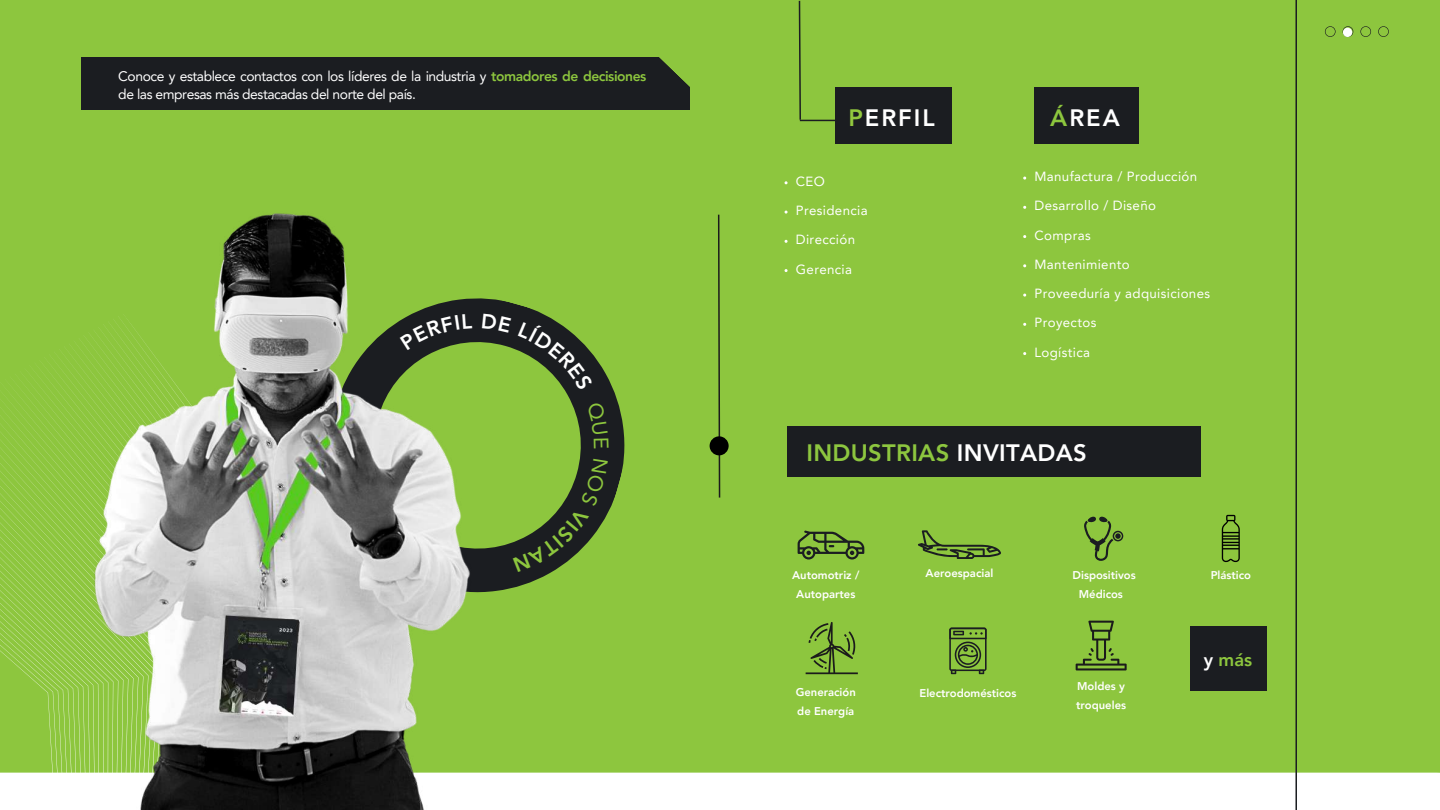
<style>
.page{position:relative;width:1440px;height:810px;background:#8dc63e}
.page>*{position:absolute;margin:0;border:0;box-sizing:border-box;transform-origin:0 0}
.t1{font:800 23.7px "Avenir LT Pro";letter-spacing:.015em;color:#8dc63f}
.t2{font:800 23.7px "Avenir LT Pro";letter-spacing:.08em;color:#fff}
.t3{font:800 18.1px "Avenir LT Pro";color:#8dc63e}
.t4{font:13.9px/18px "Avenir LT Pro";letter-spacing:-.03em;color:#fff}
.t5{font:13.3px/29.2px "Avenir LT Pro";letter-spacing:.025em;color:#fff}
.t6{font:800 11.2px/19px "Avenir LT Pro";color:#fff;text-align:center}
.s1{font-weight:800;color:#8dc63e}
.s2{color:#92c83e}
.s3{color:#8dc63e}
.s4{color:#fff}
</style>
<div class="page">
<div style="left:0;top:773px;width:1440px;height:37px;background:#fff"></div>
<svg style="left:554px;top:320px;width:71px;height:192px"></svg>
<div style="left:835px;top:88px;width:117px;height:56px;background:#1b1d21"></div>
<hr style="left:800px;top:120px;width:119px;height:1px;background:#1b1d21">
<div style="left:787px;top:426px;width:414px;height:50px;background:#1b1d21"></div>
<svg style="left:798px;top:530px;width:66px;height:30px"></svg>
<svg style="left:918px;top:530px;width:83px;height:29px"></svg>
<svg style="left:1084px;top:516px;width:39px;height:45px"></svg>
<svg style="left:806px;top:622px;width:52px;height:52px"></svg>
<svg style="left:949px;top:628px;width:38px;height:46px"></svg>
<svg style="left:1076px;top:621px;width:51px;height:49px"></svg>
<svg style="left:717px;top:214px;width:4px;height:284px"></svg>
<div style="left:710px;top:436px;width:19px;height:19px;background:#000;border-radius:50%"></div>
<svg style="left:798px;top:0;width:4px;height:121px"></svg>
<hr style="left:1295px;top:0;width:2px;height:810px;background:#1b1d21">
<svg style="left:1325px;top:27px;width:64px;height:10px"></svg>
<div style="left:1343px;top:28px;width:9px;height:9px;background:#fff;border-radius:50%"></div>
<div style="left:81px;top:57px;width:608px;height:53px;background:#1b1d21"></div>
<svg style="left:659px;top:57px;width:31px;height:31px"></svg>
<img style="left:0;top:213px;width:554px;height:597px">
<div style="left:1034px;top:88px;width:105px;height:56px;background:#1b1d21"></div>
<svg style="left:1222px;top:515px;width:18px;height:47px"></svg>
<div style="left:1190px;top:626px;width:77px;height:65px;background:#1b1d21"></div>
<svg style="left:400px;top:313px;width:72px;height:37px;background:#242a23"></svg>
<svg style="left:482px;top:313px;width:30px;height:20px"></svg>
<svg style="left:518px;top:322px;width:75px;height:69px"></svg>
<svg style="left:587px;top:402px;width:22px;height:47px"></svg>
<svg style="left:513px;top:459px;width:95px;height:114px"></svg>
<p class="t4" style="left:118px;top:69px;width:530px">Conoce y establece contactos con los líderes de la industria y <span class="s1">tomadores de decisiones </span>de las empresas más destacadas del norte del país.</p>
<h1 class="t2" style="left:849px;top:108px;width:88px"><span class="s2">P</span>ERFIL</h1>
<p class="t5" style="left:796px;top:168px;width:73px">CEO<br>Presidencia<br>Dirección<br>Gerencia</p>
<h1 class="t2" style="left:1050px;top:108px;width:71px"><span class="s3">Á</span>REA</h1>
<p class="t5" style="left:1035px;top:163px;width:177px">Manufactura / Producción<br>Desarrollo / Diseño<br>Compras<br>Mantenimiento<br>Proveeduría y adquisiciones<br>Proyectos<br>Logística</p>
<h1 class="t1" style="left:806px;top:443px;width:282px">INDUSTRIAS <span class="s4">INVITADAS</span></h1>
<p class="t6" style="left:792px;top:567px;width:69px">Automotriz /<br>Autopartes</p>
<p class="t6" style="left:926px;top:565px;width:69px">Aeroespacial</p>
<p class="t6" style="left:1073px;top:567px;width:65px">Dispositivos<br>Médicos</p>
<p class="t6" style="left:796px;top:684px;width:62px;text-align:left">Generación de Energía</p>
<p class="t6" style="left:919px;top:685px;width:98px">Electrodomésticos</p>
<p class="t6" style="left:1076px;top:677px;width:51px;text-align:left">Moldes y troqueles</p>
<p class="t6" style="left:1211px;top:567px;width:42px">Plástico</p>
<h2 class="t3" style="left:1204px;top:652px;width:50px"><span class="s4">y</span> más</h2>
</div>
